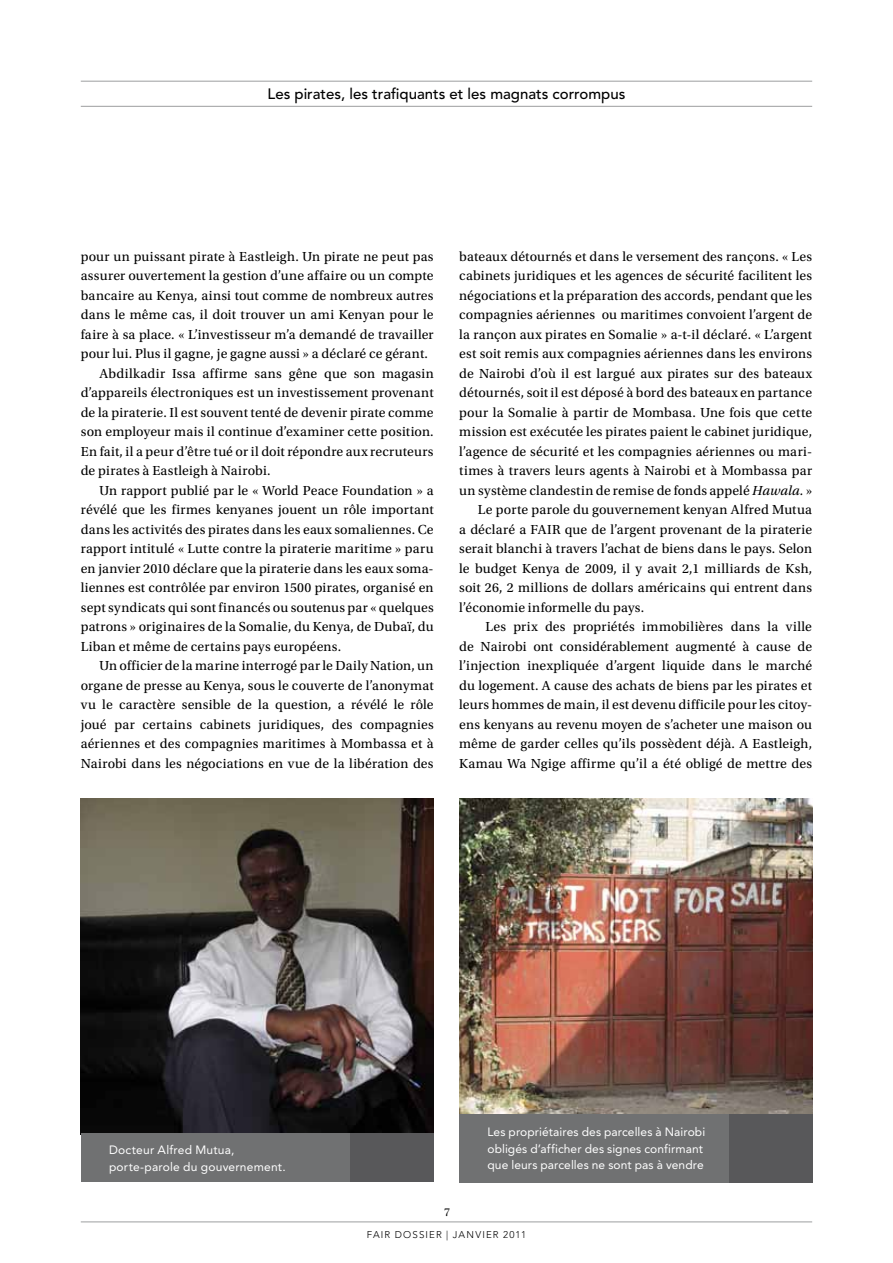
<style>
.page{position:relative;width:893px;height:1263px;background:#fff}
.page>*{position:absolute;margin:0;border:0;box-sizing:border-box;transform-origin:0 0}
.t1{font:500 15px "Avenir LT Std";color:#000}
.t2{font:13.8px "Utopia Std";letter-spacing:.01em;color:#000}
.t3{font:12px/16.5px "Avenir LT Std";letter-spacing:.01em;color:#fff}
.t4{font:12px "Utopia Std";color:#000}
.t5{font:300 9.75px "Avenir LT Std";letter-spacing:.115em;color:#000}
.s1{font-style:italic}
</style>
<div class="page">
<hr style="left:81px;top:81px;width:731px;height:1px;background:#9c9e9f">
<hr style="left:81px;top:106px;width:731px;height:1px;background:#9c9e9f">
<hr style="left:81px;top:1221px;width:731px;height:1px;background:#9c9e9f">
<img style="left:81px;top:798px;width:353px;height:336px">
<div style="left:81px;top:1134px;width:271px;height:48px;background:#707172"></div>
<div style="left:350px;top:1134px;width:84px;height:48px;background:#58585a"></div>
<img style="left:459px;top:798px;width:353px;height:316px">
<div style="left:459px;top:1114px;width:272px;height:68px;background:#707172"></div>
<div style="left:729px;top:1114px;width:83px;height:68px;background:#58585a"></div>
<p class="t1" style="left:268px;top:85px;width:359px">Les pirates, les trafiquants et les magnats corrompus</p>
<p class="t2" style="left:81px;top:249px;width:354px">pour un puissant pirate à Eastleigh. Un pirate ne peut pas</p>
<p class="t2" style="left:81px;top:268px;width:354px">assurer ouvertement la gestion d’une affaire ou un compte</p>
<p class="t2" style="left:81px;top:288px;width:354px">bancaire au Kenya, ainsi tout comme de nombreux autres</p>
<p class="t2" style="left:81px;top:307px;width:354px">dans le même cas, il doit trouver un ami Kenyan pour le</p>
<p class="t2" style="left:81px;top:327px;width:354px">faire à sa place. « L’investisseur m’a demandé de travailler</p>
<p class="t2" style="left:81px;top:346px;width:349px">pour lui. Plus il gagne, je gagne aussi » a déclaré ce gérant.</p>
<p class="t2" style="left:100px;top:366px;width:336px">Abdilkadir Issa affirme sans gêne que son magasin</p>
<p class="t2" style="left:81px;top:385px;width:354px">d’appareils électroniques est un investissement provenant</p>
<p class="t2" style="left:81px;top:405px;width:354px">de la piraterie. Il est souvent tenté de devenir pirate comme</p>
<p class="t2" style="left:81px;top:424px;width:354px">son employeur mais il continue d’examiner cette position.</p>
<p class="t2" style="left:81px;top:444px;width:354px">En fait, il a peur d’être tué or il doit répondre aux recruteurs</p>
<p class="t2" style="left:81px;top:463px;width:191px">de pirates à Eastleigh à Nairobi.</p>
<p class="t2" style="left:100px;top:483px;width:336px">Un rapport publié par le « World Peace Foundation » a</p>
<p class="t2" style="left:81px;top:502px;width:354px">révélé que les firmes kenyanes jouent un rôle important</p>
<p class="t2" style="left:81px;top:522px;width:354px">dans les activités des pirates dans les eaux somaliennes. Ce</p>
<p class="t2" style="left:81px;top:541px;width:354px">rapport intitulé « Lutte contre la piraterie maritime » paru</p>
<p class="t2" style="left:81px;top:561px;width:354px">en janvier 2010 déclare que la piraterie dans les eaux soma-</p>
<p class="t2" style="left:81px;top:580px;width:354px">liennes est contrôlée par environ 1500 pirates, organisé en</p>
<p class="t2" style="left:81px;top:600px;width:354px">sept syndicats qui sont financés ou soutenus par « quelques</p>
<p class="t2" style="left:81px;top:619px;width:354px">patrons » originaires de la Somalie, du Kenya, de Dubaï, du</p>
<p class="t2" style="left:81px;top:639px;width:262px">Liban et même de certains pays européens.</p>
<p class="t2" style="left:100px;top:658px;width:336px">Un officier de la marine interrogé par le Daily Nation, un</p>
<p class="t2" style="left:81px;top:678px;width:354px">organe de presse au Kenya, sous le couverte de l’anonymat</p>
<p class="t2" style="left:81px;top:697px;width:354px">vu le caractère sensible de la question, a révélé le rôle</p>
<p class="t2" style="left:81px;top:717px;width:354px">joué par certains cabinets juridiques, des compagnies</p>
<p class="t2" style="left:81px;top:736px;width:354px">aériennes et des compagnies maritimes à Mombassa et à</p>
<p class="t2" style="left:81px;top:756px;width:354px">Nairobi dans les négociations en vue de la libération des</p>
<p class="t2" style="left:459px;top:249px;width:354px">bateaux détournés et dans le versement des rançons. « Les</p>
<p class="t2" style="left:459px;top:268px;width:354px">cabinets juridiques et les agences de sécurité facilitent les</p>
<p class="t2" style="left:459px;top:288px;width:354px">négociations et la préparation des accords, pendant que les</p>
<p class="t2" style="left:459px;top:307px;width:354px">compagnies aériennes ou maritimes convoient l’argent de</p>
<p class="t2" style="left:459px;top:327px;width:354px">la rançon aux pirates en Somalie » a-t-il déclaré. « L’argent</p>
<p class="t2" style="left:459px;top:346px;width:354px">est soit remis aux compagnies aériennes dans les environs</p>
<p class="t2" style="left:459px;top:366px;width:354px">de Nairobi d’où il est largué aux pirates sur des bateaux</p>
<p class="t2" style="left:459px;top:385px;width:354px">détournés, soit il est déposé à bord des bateaux en partance</p>
<p class="t2" style="left:459px;top:405px;width:354px">pour la Somalie à partir de Mombasa. Une fois que cette</p>
<p class="t2" style="left:459px;top:424px;width:354px">mission est exécutée les pirates paient le cabinet juridique,</p>
<p class="t2" style="left:459px;top:444px;width:354px">l’agence de sécurité et les compagnies aériennes ou mari-</p>
<p class="t2" style="left:459px;top:463px;width:354px">times à travers leurs agents à Nairobi et à Mombassa par</p>
<p class="t2" style="left:459px;top:483px;width:354px">un système clandestin de remise de fonds appelé <span class="s1">Hawala.</span> »</p>
<p class="t2" style="left:478px;top:502px;width:336px">Le porte parole du gouvernement kenyan Alfred Mutua</p>
<p class="t2" style="left:459px;top:522px;width:354px">a déclaré a FAIR que de l’argent provenant de la piraterie</p>
<p class="t2" style="left:459px;top:541px;width:354px">serait blanchi à travers l’achat de biens dans le pays. Selon</p>
<p class="t2" style="left:459px;top:561px;width:354px">le budget Kenya de 2009, il y avait 2,1 milliards de Ksh,</p>
<p class="t2" style="left:459px;top:580px;width:354px">soit 26, 2 millions de dollars américains qui entrent dans</p>
<p class="t2" style="left:459px;top:600px;width:186px">l’économie informelle du pays.</p>
<p class="t2" style="left:485px;top:619px;width:328px">Les prix des propriétés immobilières dans la ville</p>
<p class="t2" style="left:459px;top:639px;width:354px">de Nairobi ont considérablement augmenté à cause de</p>
<p class="t2" style="left:459px;top:658px;width:354px">l’injection inexpliquée d’argent liquide dans le marché</p>
<p class="t2" style="left:459px;top:678px;width:354px">du logement. A cause des achats de biens par les pirates et</p>
<p class="t2" style="left:459px;top:697px;width:354px">leurs hommes de main, il est devenu difficile pour les citoy-</p>
<p class="t2" style="left:459px;top:717px;width:354px">ens kenyans au revenu moyen de s’acheter une maison ou</p>
<p class="t2" style="left:459px;top:736px;width:354px">même de garder celles qu’ils possèdent déjà. A Eastleigh,</p>
<p class="t2" style="left:459px;top:756px;width:354px">Kamau Wa Ngige affirme qu’il a été obligé de mettre des</p>
<p class="t3" style="left:109px;top:1142px;width:178px">Docteur Alfred Mutua, porte-parole du gouvernement.</p>
<p class="t4" style="left:444px;top:1206px;width:7px">7</p>
<p class="t3" style="left:487px;top:1124px;width:219px">Les propriétaires des parcelles à Nairobi obligés d’afficher des signes confirmant que leurs parcelles ne sont pas à vendre</p>
<p class="t5" style="left:367px;top:1229px;width:161px">FAIR DOSSI ER | JANVI ER 2011</p>
</div>
